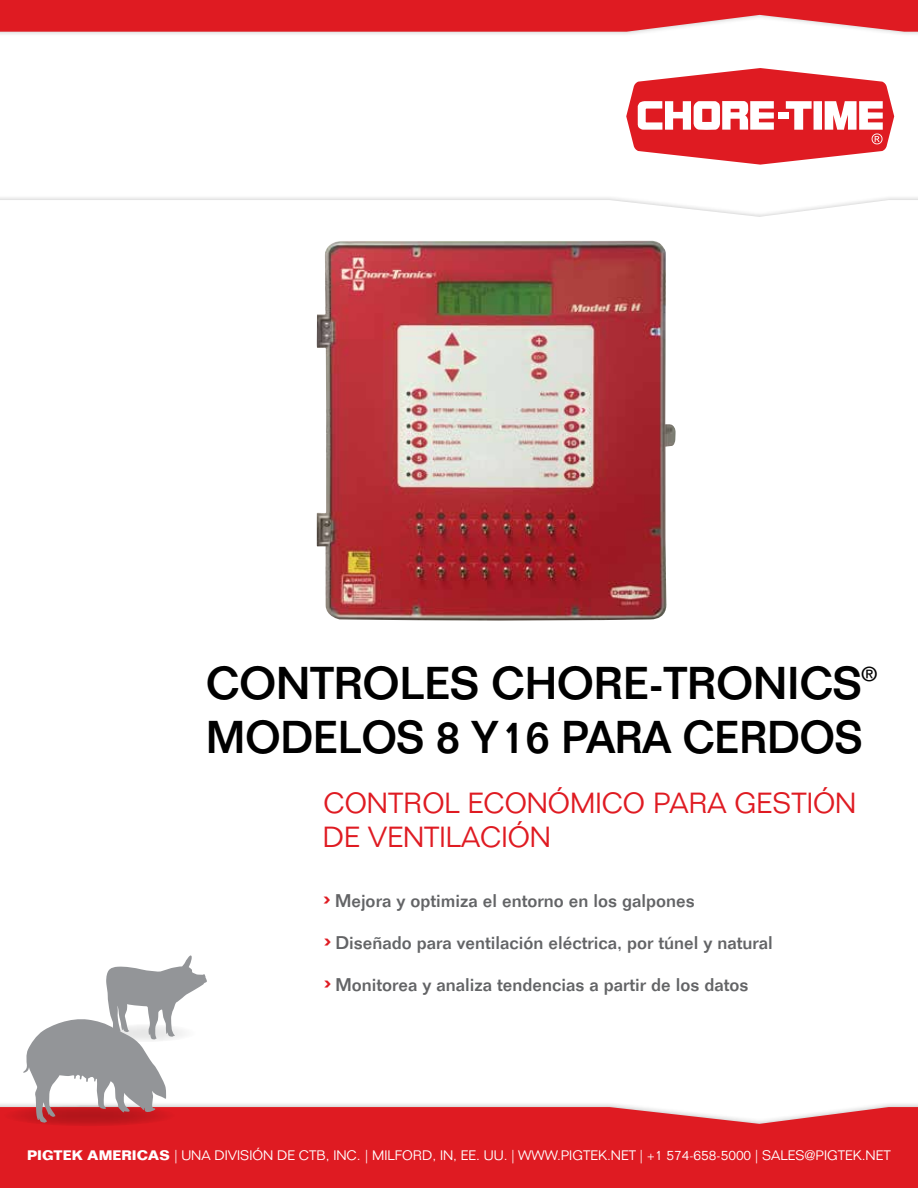
<style>
.page{position:relative;width:918px;height:1188px;background:#fff}
.page>*{position:absolute;margin:0;border:0;box-sizing:border-box;transform-origin:0 0}
.t1{font:500 45px "Folio Std";color:#000}
.t2{font:500 45px "Folio Std";color:#000;scale:.96 1}
.t3{font:300 28.5px/34.2px "Folio Std";color:#df1b22}
.t4{font:500 19.65px "Folio Std";color:#000}
.t5{font:500 18px "Folio Std";color:#636466}
.t6{font:300 13.5px "Folio Std";color:#fff}
.s1{font-size:30px;color:#df1b22}
.s2{font-weight:700}
</style>
<div class="page">
<svg style="left:626px;top:68px;width:268px;height:97px"></svg>
<div style="left:0;top:0;width:918px;height:38px;background:#000;opacity:.25"></div>
<svg style="left:0;top:0;width:918px;height:32px;background:#e12e34"></svg>
<div style="left:0;top:1102px;width:918px;height:86px;background:#000;opacity:.25"></div>
<div style="left:0;top:1107px;width:918px;height:81px;background:#df1b22"></div>
<div style="left:3px;top:1105px;width:173px;height:21px;background:#d21920;border-radius:50%"></div>
<svg style="left:22px;top:955px;width:185px;height:168px"></svg>
<img style="left:317px;top:241px;width:359px;height:380px">
<h1 class="t1" style="left:206px;top:656px;width:657px">CONTROLES CHORE-TRONICS</h1>
<p class="t4" style="left:861px;top:662px;width:17px">®</p>
<h1 class="t2" style="left:206px;top:710px;width:685px">MODELOS 8 Y16 PARA CERDOS</h1>
<h2 class="t3" style="left:323px;top:786px;width:535px">CONTROL ECONÓMICO PARA GESTIÓN<br>DE VENTILACIÓN</h2>
<p class="t5" style="left:323px;top:890px;width:373px"><span class="s1">›</span> Mejora y optimiza el entorno en los galpones</p>
<p class="t5" style="left:323px;top:932px;width:451px"><span class="s1">›</span> Diseñado para ventilación eléctrica, por túnel y natural</p>
<p class="t5" style="left:323px;top:974px;width:427px"><span class="s1">›</span> Monitorea y analiza tendencias a partir de los datos</p>
<p class="t6" style="left:27px;top:1147px;width:865px"><span class="s2">PIGTEK AMERICAS</span> | UNA DIVISIÓN DE CTB, INC. | MILFORD, IN, EE. UU. | WWW.PIGTEK.NET | +1 574-658-5000 | SALES@PIGTEK.NET</p>
</div>
